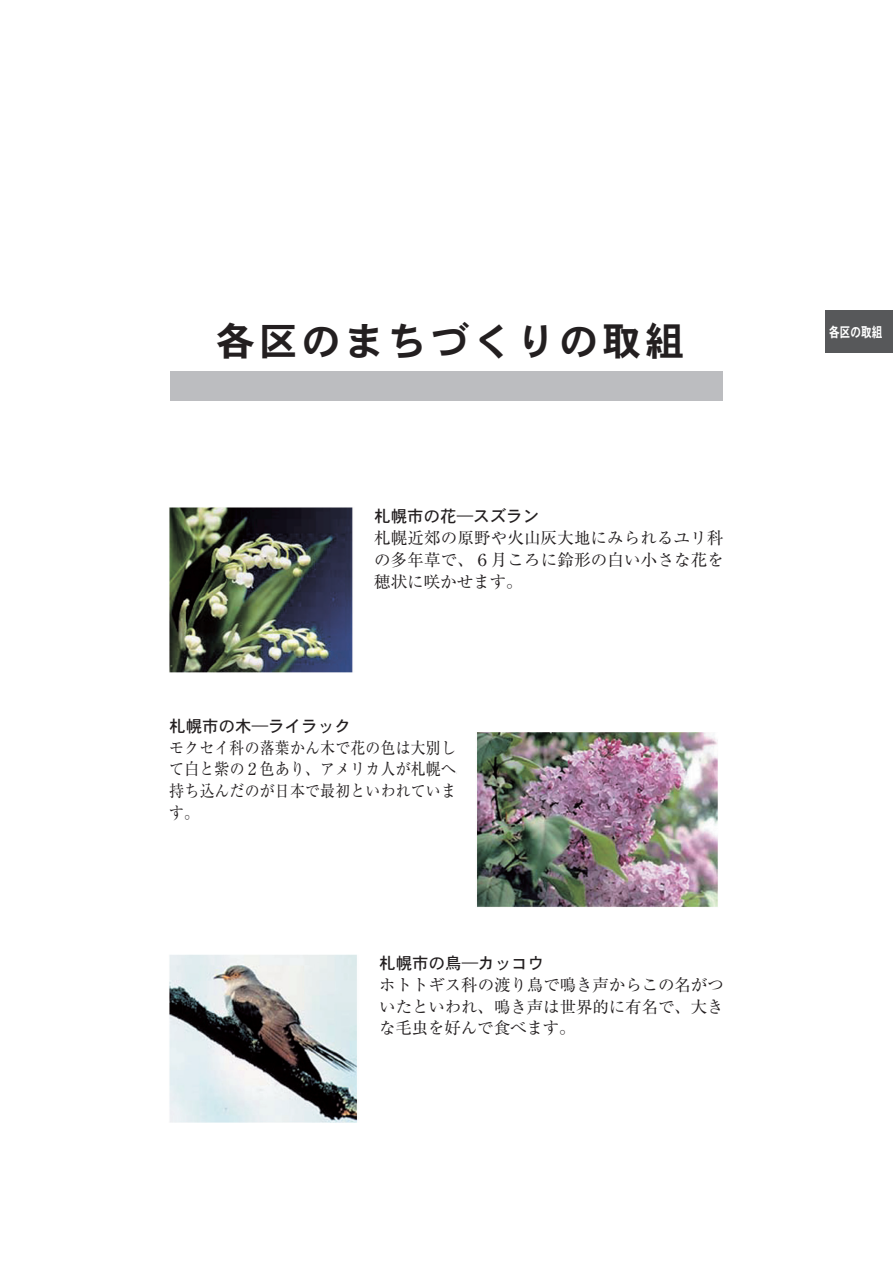
<style>
.page{position:relative;width:893px;height:1263px;background:#fff}
.page>*{position:absolute;margin:0;border:0;box-sizing:border-box;transform-origin:0 0}
.t1{font:39px "DFHS Gothic G W7 WIN RKSJ H";letter-spacing:.1em;color:#231f20}
.t2{font:16.5px/21.8px "Ryumin Pro";letter-spacing:.01em;color:#231f20;text-align:justify}
.t3{font:16.5px/21.8px "Ryumin Pro";letter-spacing:.01em;color:#231f20;text-align:justify;scale:.9 1}
.t4{font:16.5px "DFHS Gothic G W5 WIN RKSJ H";color:#231f20}
.t5{font:13.8px "DFHS Gothic G W7 WIN RKSJ H";color:#fff;scale:.77 1}
</style>
<div class="page">
<div style="left:825px;top:310px;width:68px;height:43px;background:#57585a"></div>
<img style="left:169px;top:507px;width:549px;height:616px">
<div style="left:170px;top:371px;width:553px;height:29px;background:#bcbdc0"></div>
<p class="t1" style="left:216px;top:321px;width:469px">各区のまちづくりの取組</p>
<p class="t5" style="left:829px;top:325px;width:71px">各区の取組</p>
<p class="t4" style="left:374px;top:508px;width:166px">札幌市の花―スズラン</p>
<p class="t2" style="left:374px;top:526px;width:351px">札幌近郊の原野や火山灰大地にみられるユリ科の多年草で、６月ころに鈴形の白い小さな花を穂状に咲かせます。</p>
<p class="t4" style="left:169px;top:717px;width:183px">札幌市の木―ライラック</p>
<p class="t3" style="left:169px;top:735px;width:320px">モクセイ科の落葉かん木で花の色は大別して白と紫の２色あり、アメリカ人が札幌へ持ち込んだのが日本で最初といわれています。</p>
<p class="t4" style="left:379px;top:955px;width:166px">札幌市の鳥―カッコウ</p>
<p class="t2" style="left:379px;top:973px;width:346px">ホトトギス科の渡り鳥で鳴き声からこの名がついたといわれ、鳴き声は世界的に有名で、大きな毛虫を好んで食べます。</p>
</div>
